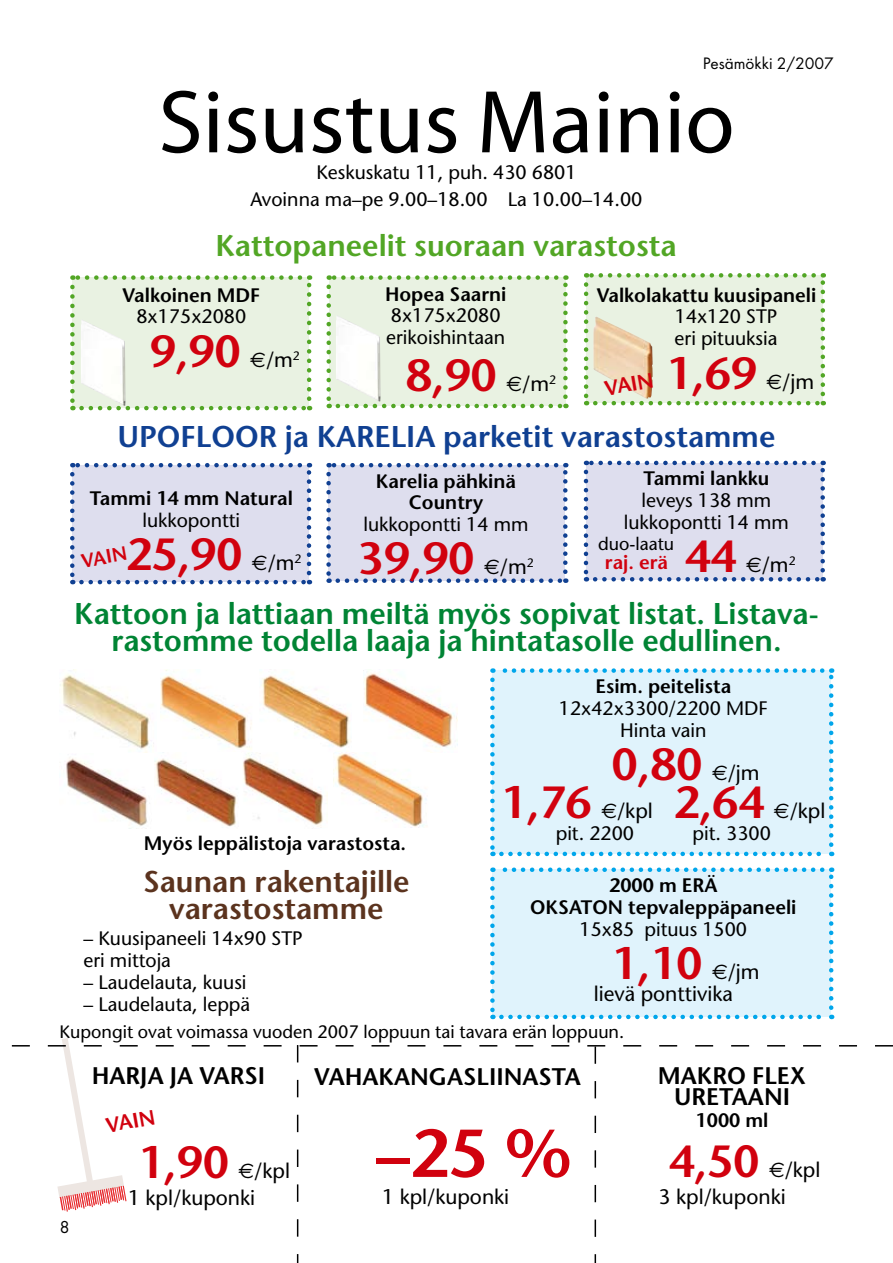
<style>
.page{position:relative;width:893px;height:1263px;background:#fff}
.page>*{position:absolute;margin:0;border:0;box-sizing:border-box;transform-origin:0 0}
.t1{font:90px "Myriad Pro";color:#000}
.t2{font:600 67.5px "Stone Sans";color:#d1010e}
.t3{font:600 45px/37.5px "Stone Sans";color:#d1010e}
.t4{font:600 30px/27px "Stone Sans";color:#008434;text-align:center}
.t5{font:600 30px "Stone Sans";color:#104092}
.t6{font:600 30px/27px "Stone Sans";color:#5b331e;text-align:center}
.t7{font:600 30px "Stone Sans";color:#52a625}
.t8{font:600 24px/21.8px "Stone Sans";color:#000;text-align:center}
.t9{font:21px "Stone Sans";color:#000}
.t10{font:600 21px "Stone Sans";color:#d1010e}
.t11{font:19.5px/21.8px "Stone Sans";color:#000;text-align:center}
.t12{font:600 19.5px/21px "Stone Sans";color:#000;text-align:center}
.t13{font:600 19.5px "Stone Sans";color:#d1010e}
.t14{font:18px "Stone Sans";color:#000}
.t15{font:17.25px "Futura T";color:#000}
.s1{font-family:"Euro Sans";font-weight:400;font-size:21px;color:#000}
.s2{font-weight:400;font-size:21px;color:#000}
</style>
<div class="page">
<div style="left:492px;top:671px;width:339px;height:183px;background:#e0f3fc"></div>
<svg style="left:490px;top:680px;width:5px;height:176px"></svg>
<svg style="left:501px;top:852px;width:331px;height:4px"></svg>
<svg style="left:829px;top:668px;width:4px;height:177px"></svg>
<svg style="left:492px;top:668px;width:330px;height:5px"></svg>
<div style="left:72px;top:278px;width:237px;height:130px;background:#e9f2e2"></div>
<svg style="left:70px;top:287px;width:5px;height:123px"></svg>
<svg style="left:82px;top:406px;width:228px;height:4px"></svg>
<svg style="left:307px;top:275px;width:4px;height:124px"></svg>
<svg style="left:72px;top:275px;width:228px;height:5px"></svg>
<div style="left:329px;top:278px;width:236px;height:128px;background:#e9f2e2"></div>
<svg style="left:326px;top:287px;width:5px;height:121px"></svg>
<svg style="left:338px;top:404px;width:228px;height:4px"></svg>
<svg style="left:563px;top:275px;width:5px;height:122px"></svg>
<svg style="left:329px;top:275px;width:227px;height:5px"></svg>
<div style="left:586px;top:275px;width:237px;height:128px;background:#e9f2e2"></div>
<svg style="left:584px;top:284px;width:4px;height:121px"></svg>
<svg style="left:595px;top:401px;width:229px;height:4px"></svg>
<svg style="left:821px;top:273px;width:4px;height:121px"></svg>
<svg style="left:586px;top:273px;width:228px;height:5px"></svg>
<div style="left:72px;top:465px;width:237px;height:117px;background:#dedeee"></div>
<svg style="left:70px;top:474px;width:5px;height:110px"></svg>
<svg style="left:81px;top:580px;width:229px;height:4px"></svg>
<svg style="left:307px;top:463px;width:4px;height:110px"></svg>
<svg style="left:72px;top:463px;width:228px;height:4px"></svg>
<div style="left:329px;top:465px;width:236px;height:116px;background:#dedeee"></div>
<svg style="left:326px;top:474px;width:5px;height:109px"></svg>
<svg style="left:338px;top:578px;width:228px;height:5px"></svg>
<svg style="left:563px;top:463px;width:5px;height:109px"></svg>
<svg style="left:329px;top:463px;width:227px;height:4px"></svg>
<div style="left:586px;top:463px;width:237px;height:116px;background:#dedeee"></div>
<svg style="left:584px;top:472px;width:4px;height:109px"></svg>
<svg style="left:595px;top:577px;width:229px;height:4px"></svg>
<svg style="left:820px;top:461px;width:5px;height:109px"></svg>
<svg style="left:586px;top:461px;width:228px;height:4px"></svg>
<img style="left:66px;top:752px;width:81px;height:74px">
<img style="left:60px;top:669px;width:94px;height:83px">
<img style="left:160px;top:669px;width:92px;height:81px">
<img style="left:261px;top:675px;width:90px;height:73px">
<img style="left:364px;top:673px;width:93px;height:76px">
<img style="left:155px;top:752px;width:82px;height:75px">
<img style="left:243px;top:753px;width:84px;height:73px">
<img style="left:333px;top:753px;width:94px;height:75px">
<div style="left:492px;top:870px;width:339px;height:147px;background:#e0f3fc"></div>
<svg style="left:490px;top:879px;width:5px;height:140px"></svg>
<svg style="left:501px;top:1015px;width:331px;height:4px"></svg>
<svg style="left:829px;top:867px;width:4px;height:141px"></svg>
<svg style="left:492px;top:867px;width:330px;height:5px"></svg>
<img style="left:81px;top:320px;width:44px;height:86px">
<img style="left:336px;top:316px;width:44px;height:86px">
<img style="left:593px;top:317px;width:60px;height:81px">
<svg style="left:11px;top:1038px;width:882px;height:225px"></svg>
<p class="t15" style="left:703px;top:53px;width:132px">Pesämökki 2/2007</p>
<h1 class="t1" style="left:158px;top:67px;width:578px">Sisustus Mainio</h1>
<p class="t11" style="left:250px;top:159px;width:393px;line-height:27px">Keskuskatu 11, puh. 430 6801<br>Avoinna ma–pe 9.00–18.00 La 10.00–14.00</p>
<h3 class="t7" style="left:215px;top:227px;width:463px">Kattopaneelit suoraan varastosta</h3>
<p class="t12" style="left:123px;top:284px;width:139px">Valkoinen MDF</p>
<p class="t11" style="left:136px;top:306px;width:111px">8x175x2080</p>
<h3 class="t3" style="left:150px;top:332px;width:151px">9,90 <span class="s1">E</span><span class="s2">/m</span><sup>2</sup></h3>
<p class="t12" style="left:385px;top:283px;width:123px">Hopea Saarni</p>
<p class="t11" style="left:386px;top:304px;width:121px;text-align:left">8x175x2080 erikoishintaan</p>
<h3 class="t3" style="left:406px;top:356px;width:151px">8,90 <span class="s1">E</span><span class="s2">/m</span><sup>2</sup></h3>
<p class="t12" style="left:597px;top:284px;width:221px">Valkolakattu kuusipaneli</p>
<p class="t11" style="left:675px;top:306px;width:104px;text-align:left">14x120 STP eri pituuksia</p>
<h3 class="t3" style="left:666px;top:354px;width:149px">1,69 <span class="s1">E</span><span class="s2">/jm</span></h3>
<p class="t10" style="left:602px;top:375px;width:51px;rotate:-10deg">Vain</p>
<h3 class="t5" style="left:117px;top:418px;width:99px">UPOFLOOR</h3>
<h3 class="t5" style="left:285px;top:418px;width:69px">ja KARELIA</h3>
<h3 class="t5" style="left:443px;top:418px;width:334px">parketit varastostamme</h3>
<p class="t12" style="left:90px;top:488px;width:205px">Tammi 14 mm Natural</p>
<p class="t11" style="left:142px;top:509px;width:99px">lukkopontti</p>
<h3 class="t3" style="left:126px;top:535px;width:177px">25,90 <span class="s1">E</span><span class="s2">/m</span><sup>2</sup></h3>
<p class="t12" style="left:643px;top:467px;width:127px">Tammi lankku</p>
<p class="t11" style="left:624px;top:489px;width:167px">leveys 138 mm lukkopontti 14 mm</p>
<p class="t12" style="left:376px;top:471px;width:142px">Karelia pähkinä<br>Country</p>
<p class="t11" style="left:363px;top:513px;width:167px">lukkopontti 14 mm</p>
<h3 class="t3" style="left:358px;top:539px;width:177px">39,90 <span class="s1">E</span><span class="s2">/m</span><sup>2</sup></h3>
<p class="t14" style="left:598px;top:532px;width:78px">duo-laatu</p>
<h3 class="t3" style="left:685px;top:537px;width:113px">44 <span class="s1">E</span><span class="s2">/m</span><sup>2</sup></h3>
<h3 class="t4" style="left:74px;top:599px;width:746px">Kattoon ja lattiaan meiltä myös sopivat listat. Listava&shy;rastomme todella laaja ja hintatasolle edullinen.</h3>
<p class="t13" style="left:79px;top:549px;width:48px;rotate:-10deg">Vain</p>
<p class="t13" style="left:605px;top:550px;width:65px">raj. erä</p>
<p class="t12" style="left:144px;top:832px;width:264px">Myös leppälistoja varastosta.</p>
<h3 class="t6" style="left:143px;top:868px;width:268px">Saunan rakentajille varastostamme</h3>
<p class="t11" style="left:84px;top:927px;width:221px;text-align:left">– Kuusipaneeli 14x90 STP eri mittoja</p>
<p class="t11" style="left:84px;top:971px;width:164px">– Laudelauta, kuusi</p>
<p class="t11" style="left:84px;top:993px;width:168px">– Laudelauta, leppä</p>
<p class="t12" style="left:595px;top:676px;width:137px">Esim. peitelista</p>
<p class="t11" style="left:559px;top:697px;width:211px">12x42x3300/2200 MDF<br>Hinta vain</p>
<h3 class="t3" style="left:501px;top:745px;width:326px;text-indent:111px">0,80 <span class="s1">E</span><span class="s2">/jm<br></span>1,76 <span class="s1">E</span><span class="s2">/kpl</span> 2,64 <span class="s1">E</span><span class="s2">/kpl</span></h3>
<p class="t11" style="left:556px;top:822px;width:80px">pit. 2200</p>
<p class="t11" style="left:693px;top:822px;width:80px">pit. 3300</p>
<p class="t12" style="left:530px;top:874px;width:268px;line-height:21.8px">2000 m ERÄ<br>oksaton tepvaleppäpaneeli</p>
<p class="t11" style="left:579px;top:918px;width:169px">15x85 pituus 1500</p>
<h3 class="t3" style="left:612px;top:944px;width:149px">1,10 <span class="s1">E</span><span class="s2">/jm</span></h3>
<p class="t9" style="left:594px;top:981px;width:140px">lievä ponttivika</p>
<p class="t14" style="left:60px;top:1020px;width:566px">Kupongit ovat voimassa vuoden 2007 loppuun tai tavara erän loppuun.</p>
<p class="t8" style="left:92px;top:1064px;width:175px">Harja ja varsi</p>
<p class="t8" style="left:314px;top:1065px;width:268px">vahakangasliinasta</p>
<p class="t8" style="left:658px;top:1064px;width:150px">MakRo Flex uretaani</p>
<p class="t12" style="left:696px;top:1109px;width:74px">1000 ml</p>
<p class="t10" style="left:104px;top:1112px;width:51px;rotate:-10deg">Vain</p>
<h2 class="t2" style="left:376px;top:1111px;width:196px">–25 %</h2>
<p class="t9" style="left:382px;top:1184px;width:129px">1 kpl/kuponki</p>
<h3 class="t3" style="left:669px;top:1142px;width:153px">4,50 <span class="s1">E</span><span class="s2">/kpl</span></h3>
<p class="t9" style="left:659px;top:1184px;width:129px">3 kpl/kuponki</p>
<h3 class="t3" style="left:138px;top:1143px;width:153px">1,90 <span class="s1">E</span><span class="s2">/kpl</span></h3>
<p class="t9" style="left:128px;top:1185px;width:129px">1 kpl/kuponki</p>
</div>
